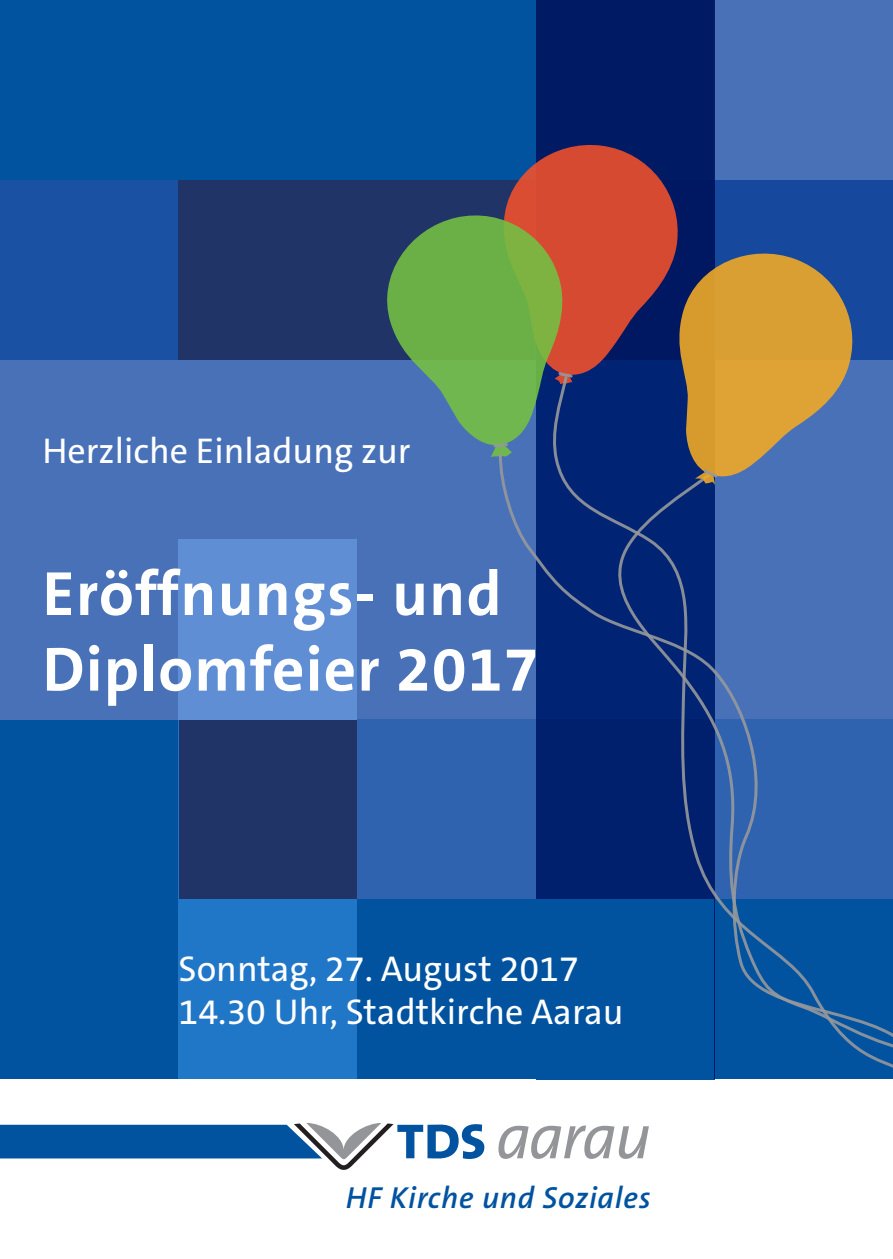
<style>
.page{position:relative;width:893px;height:1259px;background:#fff}
.page>*{position:absolute;margin:0;border:0;box-sizing:border-box;transform-origin:0 0}
.t1{font:700 63px/75.6px "The Sans C5";letter-spacing:.02em;color:#fff}
.t2{font:36px/43.2px "The Sans C5";color:#fff}
.t3{font:italic 600 30.6px "The Sans C5";letter-spacing:.02em;color:#0153a0}
</style>
<div class="page">
<div style="left:0;top:0;width:714px;height:180px;background:#0153a0"></div>
<div style="left:0;top:719px;width:179px;height:180px;background:#0153a0"></div>
<div style="left:0;top:899px;width:536px;height:180px;background:#0153a0"></div>
<div style="left:0;top:180px;width:179px;height:180px;background:#1b51a3"></div>
<div style="left:179px;top:180px;width:357px;height:180px;background:#203467"></div>
<div style="left:0;top:360px;width:893px;height:359px;background:#4871b8"></div>
<div style="left:714px;top:0;width:179px;height:180px;background:#4871b8"></div>
<div style="left:357px;top:719px;width:536px;height:180px;background:#3063af"></div>
<div style="left:536px;top:180px;width:357px;height:180px;background:#16489d"></div>
<div style="left:536px;top:0;width:178px;height:1079px;background:#001b64"></div>
<svg style="left:179px;top:539px;width:178px;height:540px;background:#3568ab"></svg>
<svg style="left:387px;top:215px;width:163px;height:234px;fill:#6bb04e"></svg>
<svg style="left:683px;top:242px;width:170px;height:132px;fill:#d99f32"></svg>
<svg style="left:502px;top:145px;width:181px;height:239px"></svg>
<svg style="left:491px;top:441px;width:22px;height:16px"></svg>
<svg style="left:550px;top:374px;width:343px;height:706px"></svg>
<svg style="left:498px;top:452px;width:395px;height:613px"></svg>
<svg style="left:498px;top:1125px;width:151px;height:34px"></svg>
<svg style="left:0;top:1123px;width:484px;height:47px"></svg>
<p class="t2" style="left:43px;top:429px;width:370px">Herzliche Einladung zur</p>
<h1 class="t1" style="left:43px;top:556px;width:497px">Eröffnungs- und<br>Diplomfeier 2017</h1>
<p class="t2" style="left:179px;top:947px;width:446px">Sonntag, 27. August 2017<br>14.30 Uhr, Stadtkirche Aarau</p>
<p class="t3" style="left:346px;top:1178px;width:306px">HF Kirche und Soziales</p>
</div>
